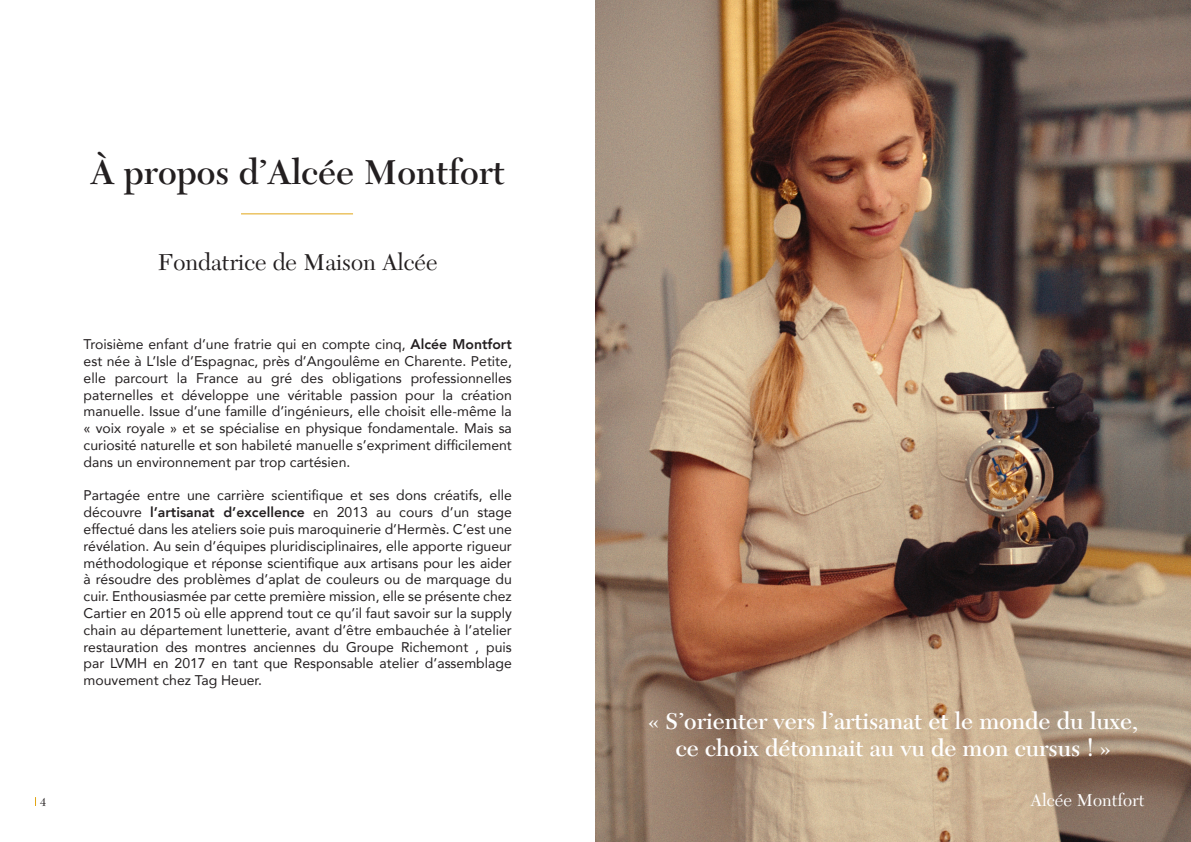
<style>
.page{position:relative;width:1191px;height:842px;background:#fff}
.page>*{position:absolute;margin:0;border:0;box-sizing:border-box;transform-origin:0 0}
.t1{font:600 36px "New Caledonia LT Std";color:#231f20}
.t2{font:600 24px/27px "New Caledonia LT Std";color:#fff;text-align:center}
.t3{font:24px "New Caledonia LT Std";color:#231f20}
.t4{font:18px "New Caledonia LT Std";color:#fff}
.t5{font:14px/16.8px "Avenir";color:#231f20;text-align:justify}
.t6{font:12px "New Caledonia LT Std";color:#231f20}
.s1{font-weight:800}
</style>
<div class="page">
<img style="left:595px;top:0;width:596px;height:842px">
<hr style="left:241px;top:213px;width:112px;height:1px;background:#e2a615">
<h1 class="t1" style="left:91px;top:150px;width:416px">À propos d’Alcée Montfort</h1>
<h2 class="t3" style="left:158px;top:248px;width:281px">Fondatrice de Maison Alcée</h2>
<p class="t5" style="left:84px;top:335px;width:430px">Troisième enfant d’une fratrie qui en compte cinq, <span class="s1">Alcée Montfort </span>est née à L’Isle d’Espagnac, près d’Angoulême en Charente. Petite, elle parcourt la France au gré des obligations professionnelles paternelles et développe une véritable passion pour la création manuelle. Issue d’une famille d’ingénieurs, elle choisit elle-même la « voix royale » et se spécialise en physique fondamentale. Mais sa curiosité naturelle et son habileté manuelle s’expriment difficilement dans un environnement par trop cartésien.</p>
<p class="t5" style="left:84px;top:487px;width:430px">Partagée entre une carrière scientifique et ses dons créatifs, elle découvre <span class="s1">l’artisanat d’excellence</span> en 2013 au cours d’un stage effectué dans les ateliers soie puis maroquinerie d’Hermès. C’est une révélation. Au sein d’équipes pluridisciplinaires, elle apporte rigueur méthodologique et réponse scientifique aux artisans pour les aider à résoudre des problèmes d’aplat de couleurs ou de marquage du cuir. Enthousiasmée par cette première mission, elle se présente chez Cartier en 2015 où elle apprend tout ce qu’il faut savoir sur la supply chain au département lunetterie, avant d’être embauchée à l’atelier restauration des montres anciennes du Groupe Richemont , puis par LVMH en 2017 en tant que Responsable atelier d’assemblage mouvement chez Tag Heuer.</p>
<h2 class="t2" style="left:648px;top:707px;width:491px">« S’orienter vers l’artisanat et le monde du luxe, ce choix détonnait au vu de mon cursus ! »</h2>
<p class="t6" style="left:40px;top:795px;width:7px">4</p>
<p class="t4" style="left:1030px;top:789px;width:116px">Alcée Montfort</p>
</div>
